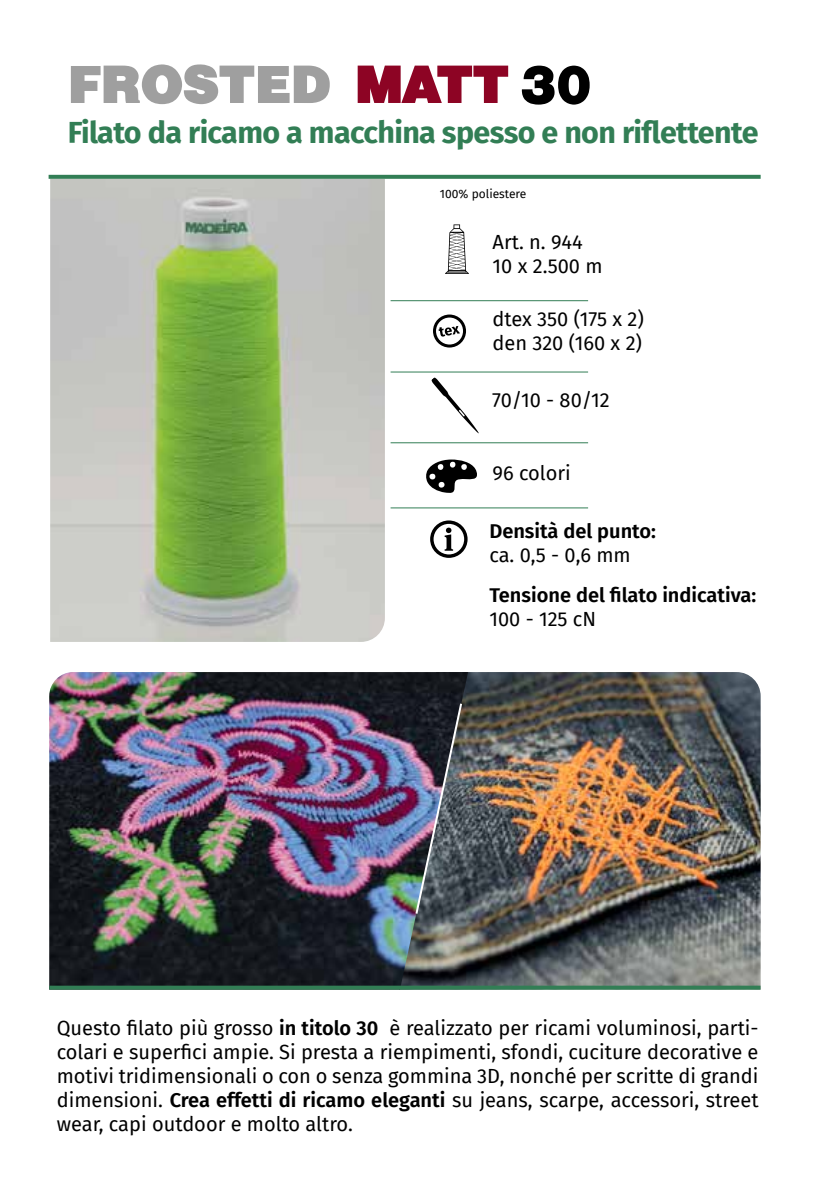
<style>
.page{position:relative;width:823px;height:1191px;background:#fff}
.page>*{position:absolute;margin:0;border:0;box-sizing:border-box;transform-origin:0 0}
.t1{font:700 30.4px "Fira Sans";letter-spacing:-.02em;color:#327e55}
.t2{font:20px/24px "Fira Sans";color:#000}
.t3{font:600 20px "Fira Sans";color:#000}
.t4{font:12px "Fira Sans";color:#000}
.s1{font-weight:600}
</style>
<div class="page">
<img style="left:468px;top:672px;width:292px;height:313px">
<img style="left:49px;top:672px;width:419px;height:313px">
<svg style="left:49px;top:985px;width:711px;height:4px;background:#347553"></svg>
<img style="left:50px;top:179px;width:334px;height:463px">
<svg style="left:433px;top:314px;width:33px;height:33px"></svg>
<svg style="left:426px;top:459px;width:51px;height:34px"></svg>
<svg style="left:430px;top:520px;width:37px;height:38px"></svg>
<svg style="left:431px;top:377px;width:48px;height:57px"></svg>
<hr style="left:390px;top:300px;width:197px;height:1px;background:#327e55">
<hr style="left:390px;top:372px;width:197px;height:1px;background:#327e55">
<hr style="left:390px;top:442px;width:197px;height:1px;background:#327e55">
<hr style="left:390px;top:507px;width:197px;height:1px;background:#327e55">
<svg style="left:49px;top:175px;width:711px;height:4px;background:#3b835c"></svg>
<svg style="left:71px;top:64px;width:258px;height:40px"></svg>
<svg style="left:357px;top:66px;width:151px;height:37px"></svg>
<svg style="left:521px;top:66px;width:68px;height:39px"></svg>
<img style="left:414px;top:701px;width:49px;height:215px">
<svg style="left:445px;top:224px;width:23px;height:50px"></svg>
<h1 class="t1" style="left:68px;top:107px;width:691px">Filato da ricamo a macchina spesso e non riflettente</h1>
<p class="t4" style="left:439px;top:185px;width:88px">100% poliestere</p>
<p class="t2" style="left:492px;top:229px;width:111px">Art. n. 944<br>10 x 2.500 m</p>
<p class="t2" style="left:492px;top:307px;width:153px">dtex 350 (175 x 2) den 320 (160 x 2)</p>
<p class="t2" style="left:492px;top:388px;width:119px">70/10 - 80/12</p>
<p class="t2" style="left:492px;top:460px;width:80px">96 colori</p>
<p class="t3" style="left:489px;top:514px;width:168px">Densità del punto:</p>
<p class="t2" style="left:489px;top:542px;width:143px">ca. 0,5 - 0,6 mm</p>
<p class="t3" style="left:489px;top:578px;width:268px">Tensione del filato indicativa:</p>
<p class="t2" style="left:489px;top:606px;width:108px">100 - 125 cN</p>
<p class="t2" style="left:57px;top:1015px;width:703px;text-align:justify">Questo filato più grosso <span class="s1">in titolo 30</span> è realizzato per ricami voluminosi, parti&shy;colari e superfici ampie. Si presta a riempimenti, sfondi, cuciture decorative e motivi tridimensionali o con o senza gommina 3D, nonché per scritte di grandi dimensioni. <span class="s1">Crea effetti di ricamo eleganti</span> su jeans, scarpe, accessori, street wear, capi outdoor e molto altro.</p>
</div>
